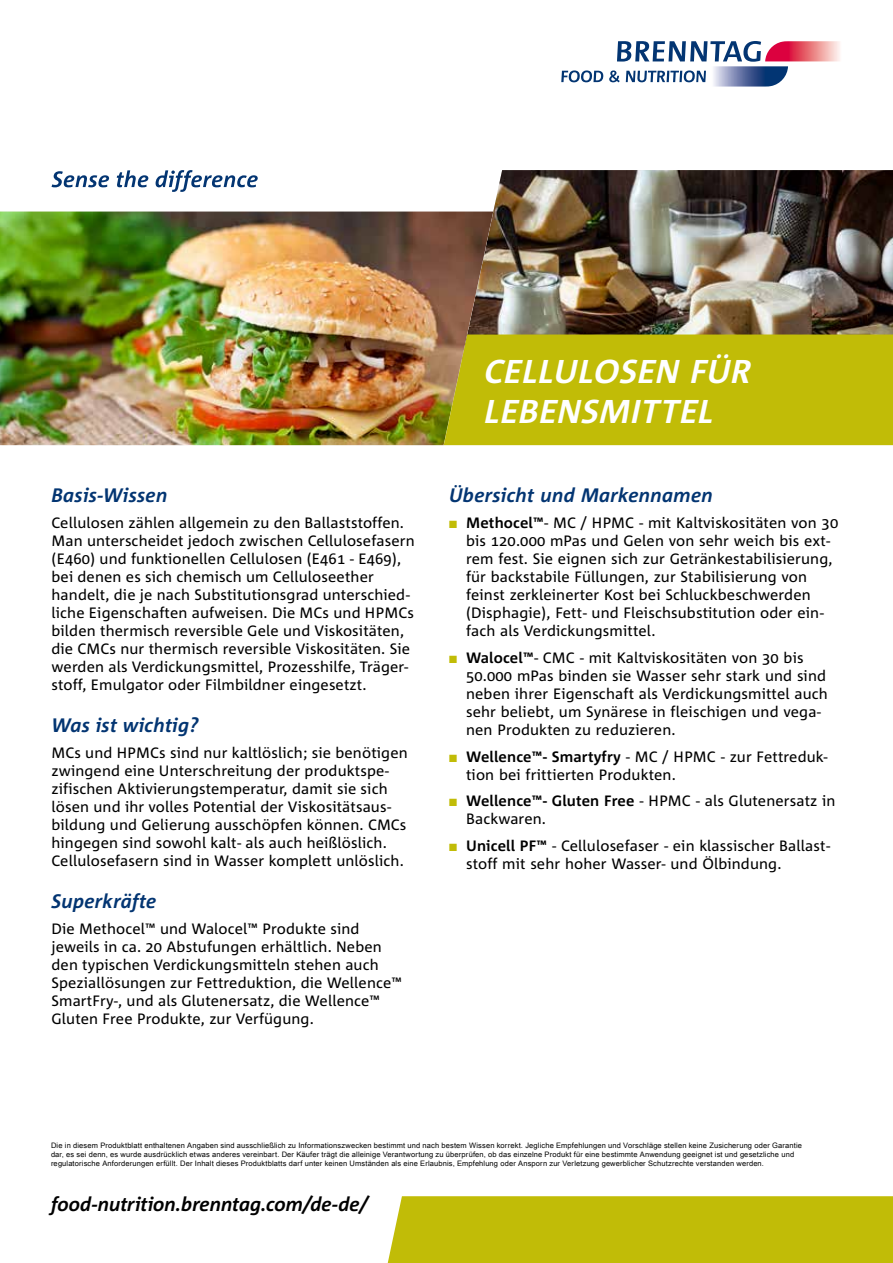
<style>
.page{position:relative;width:893px;height:1263px;background:#fff}
.page>*{position:absolute;margin:0;border:0;box-sizing:border-box;transform-origin:0 0}
.t1{font:italic 700 33px/39.6px "Corpid E1 s";color:#fff}
.t2{font:italic 700 19.5px "Corpid E1 s";letter-spacing:.01em;color:#033572}
.t3{font:italic 700 19.5px "Corpid E1 s";letter-spacing:-.005em;color:#000}
.t4{font:15px/18px "Corpid E1 s";letter-spacing:.01em;color:#000}
.t5{font:7.5px/9px "Arial Unicode MS";letter-spacing:.02em;color:#000}
.s1{color:#c1bc07}
.s2{font-weight:700}
</style>
<div class="page">
<img style="left:462px;top:170px;width:431px;height:164px">
<img style="left:0;top:212px;width:493px;height:233px">
<svg style="left:561px;top:41px;width:279px;height:46px"></svg>
<div style="left:444px;top:334px;width:449px;height:111px;background:#c1bc07"></div>
<svg style="left:51px;top:170px;width:207px;height:22px"></svg>
<div style="left:388px;top:1196px;width:505px;height:67px;background:#c1bc07"></div>
<h2 class="t2" style="left:51px;top:483px;width:118px">Basis-Wissen</h2>
<p class="t4" style="left:51px;top:514px;width:365px">Cellulosen zählen allgemein zu den Ballaststoffen.<br>Man unterscheidet jedoch zwischen Cellulosefasern (E460) und funktionellen Cellulosen (E461 - E469), bei denen es sich chemisch um Celluloseether handelt, die je nach Substitutionsgrad unterschied&shy;liche Eigenschaften aufweisen. Die MCs und HPMCs bilden thermisch reversible Gele und Viskositäten, die CMCs nur thermisch reversible Viskositäten. Sie werden als Verdickungsmittel, Prozesshilfe, Träger&shy;stoff, Emulgator oder Filmbildner eingesetzt.</p>
<h2 class="t2" style="left:51px;top:713px;width:148px">Was ist wichtig?</h2>
<p class="t4" style="left:51px;top:744px;width:358px">MCs und HPMCs sind nur kaltlöslich; sie benötigen zwingend eine Unterschreitung der produktspe&shy;zifischen Aktivierungstemperatur, damit sie sich lösen und ihr volles Potential der Viskositätsaus&shy;bildung und Gelierung ausschöpfen können. CMCs hingegen sind sowohl kalt- als auch heißlöslich.<br>Cellulosefasern sind in Wasser komplett unlöslich.</p>
<h2 class="t2" style="left:51px;top:889px;width:107px">Superkräfte</h2>
<p class="t4" style="left:51px;top:920px;width:352px">Die Methocel™ und Walocel™ Produkte sind jeweils in ca. 20 Abstufungen erhältlich. Neben den typischen Verdickungsmitteln stehen auch Speziallösungen zur Fettreduktion, die Wellence™ SmartFry-, und als Glutenersatz, die Wellence™ Gluten Free Produkte, zur Verfügung.</p>
<h1 class="t1" style="left:482px;top:351px;width:278px">CELLULOSEN FÜR<br>LEBENSMITTEL</h1>
<h2 class="t2" style="left:449px;top:483px;width:265px">Übersicht und Markennamen</h2>
<p class="t4" style="left:466px;top:514px;width:374px;text-indent:-17px"><span class="s1">■</span> <span class="s2">Methocel™</span>- MC / HPMC - mit Kaltviskositäten von 30 bis 120.000 mPas und Gelen von sehr weich bis ext&shy;rem fest. Sie eignen sich zur Getränkestabilisierung, für backstabile Füllungen, zur Stabilisierung von feinst zerkleinerter Kost bei Schluckbeschwerden (Disphagie), Fett- und Fleischsubstitution oder ein&shy;fach als Verdickungsmittel.</p>
<p class="t4" style="left:466px;top:648px;width:363px;text-indent:-17px"><span class="s1">■</span> <span class="s2">Walocel™</span>- CMC - mit Kaltviskositäten von 30 bis 50.000 mPas binden sie Wasser sehr stark und sind neben ihrer Eigenschaft als Verdickungsmittel auch sehr beliebt, um Synärese in fleischigen und vega&shy;nen Produkten zu reduzieren.</p>
<p class="t4" style="left:466px;top:747px;width:363px;text-indent:-17px"><span class="s1">■</span> <span class="s2">Wellence™- Smartyfry</span> - MC / HPMC - zur Fettreduk&shy;tion bei frittierten Produkten.</p>
<p class="t4" style="left:466px;top:791px;width:371px;text-indent:-17px"><span class="s1">■</span> <span class="s2">Wellence™- Gluten Free</span> - HPMC - als Glutenersatz in<br>Backwaren.</p>
<p class="t4" style="left:466px;top:836px;width:366px;text-indent:-17px"><span class="s1">■</span> <span class="s2">Unicell PF™</span> - Cellulosefaser - ein klassischer Ballast&shy;stoff mit sehr hoher Wasser- und Ölbindung.</p>
<p class="t5" style="left:51px;top:1140px;width:752px">Die in diesem Produktblatt enthaltenen Angaben sind ausschließlich zu Informationszwecken bestimmt und nach bestem Wissen korrekt. Jegliche Empfehlungen und Vorschläge stellen keine Zusicherung oder Garantie dar, es sei denn, es wurde ausdrücklich etwas anderes vereinbart. Der Käufer trägt die alleinige Verantwortung zu überprüfen, ob das einzelne Produkt für eine bestimmte Anwendung geeignet ist und gesetzliche und regulatorische Anforderungen erfüllt. Der Inhalt dieses Produktblatts darf unter keinen Umständen als eine Erlaubnis, Empfehlung oder Ansporn zur Verletzung gewerblicher Schutzrechte verstanden werden.</p>
<h2 class="t3" style="left:51px;top:1191px;width:319px">food-nutrition.brenntag.com/de-de/</h2>
</div>
